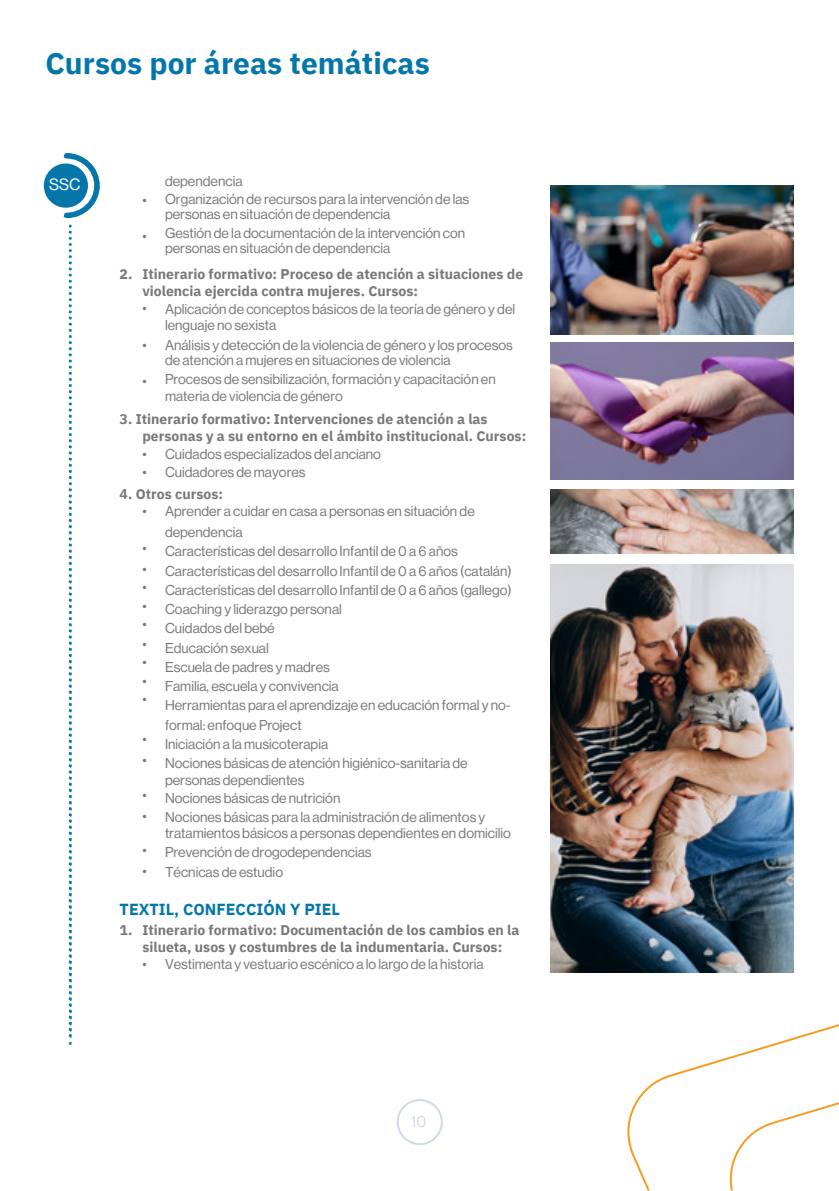
<style>
.page{position:relative;width:839px;height:1191px;background:#fff}
.page>*{position:absolute;margin:0;border:0;box-sizing:border-box;transform-origin:0 0}
.t1{font:700 30px "IBM Plex Sans";color:#0476aa}
.t2{font:700 16px "IBM Plex Sans";color:#0476aa}
.t3{font:16px "Neue Haas Display";color:#fff}
.t4{font:16px "Neue Haas Display";color:#cfd9ea}
.t5{font:14px/19.4px "Neue Haas Display";color:#78777b}
.t6{font:700 14px/16.4px "IBM Plex Sans";color:#78777b}
</style>
<div class="page">
<svg style="left:69px;top:225px;width:3px;height:820px"></svg>
<svg style="left:396px;top:1099px;width:47px;height:46px"></svg>
<svg style="left:627px;top:1024px;width:211px;height:167px"></svg>
<img style="left:551px;top:343px;width:242px;height:136px">
<img style="left:551px;top:489px;width:242px;height:65px">
<img style="left:550px;top:565px;width:243px;height:408px">
<div style="left:44px;top:164px;width:44px;height:44px;background:#0476aa;border-radius:50%"></div>
<svg style="left:64px;top:153px;width:36px;height:65px"></svg>
<img style="left:550px;top:186px;width:243px;height:148px">
<h1 class="t1" style="left:45px;top:43px;width:386px">Cursos por áreas temáticas</h1>
<p class="t3" style="left:49px;top:177px;width:33px">SSC</p>
<p class="t6" style="left:120px;top:266px;width:14px">2.</p>
<p class="t5" style="left:142px;top:191px;width:6px">•</p>
<p class="t5" style="left:142px;top:227px;width:6px">•</p>
<p class="t5" style="left:165px;top:172px;width:306px;line-height:18px">dependencia<br>Organización de recursos para la intervención de las</p>
<p class="t5" style="left:165px;top:204px;width:302px">personas en situación de dependencia<br>Gestión de la documentación de la intervención con</p>
<p class="t5" style="left:165px;top:239px;width:227px">personas en situación de dependencia</p>
<p class="t6" style="left:142px;top:266px;width:382px">Itinerario formativo: Proceso de atención a situaciones de violencia ejercida contra mujeres. Cursos:</p>
<p class="t5" style="left:142px;top:299px;width:6px">•</p>
<p class="t5" style="left:142px;top:335px;width:6px">•</p>
<p class="t5" style="left:142px;top:372px;width:6px">•</p>
<p class="t5" style="left:165px;top:301px;width:352px;line-height:16.4px">Aplicación de conceptos básicos de la teoría de género y del lenguaje no sexista</p>
<p class="t5" style="left:165px;top:338px;width:349px;line-height:15px">Análisis y detección de la violencia de género y los procesos de atención a mujeres en situaciones de violencia</p>
<p class="t5" style="left:165px;top:371px;width:332px;line-height:16.4px">Procesos de sensibilización, formación y capacitación en materia de violencia de género</p>
<p class="t6" style="left:142px;top:410px;width:385px;text-indent:-23px">3. Itinerario formativo: Intervenciones de atención a las personas y a su entorno en el ámbito institucional. Cursos:</p>
<p class="t5" style="left:165px;top:445px;width:217px;line-height:18px">Cuidados especializados del anciano<br>Cuidadores de mayores</p>
<p class="t5" style="left:165px;top:501px;width:311px;line-height:21px">Aprender a cuidar en casa a personas en situación de dependencia</p>
<p class="t5" style="left:165px;top:542px;width:348px">Características del desarrollo Infantil de 0 a 6 años Características del desarrollo Infantil de 0 a 6 años (catalán)<br>Características del desarrollo Infantil de 0 a 6 años (gallego)<br>Coaching y liderazgo personal<br>Cuidados del bebé<br>Educación sexual<br>Escuela de padres y madres<br>Familia, escuela y convivencia<br>Herramientas para el aprendizaje en educación formal y no&shy;formal: enfoque Project<br>Iniciación a la musicoterapia<br>Nociones básicas de atención higiénico-sanitaria de</p>
<p class="t5" style="left:165px;top:771px;width:322px;line-height:18.6px">personas dependientes<br>Nociones básicas de nutrición<br>Nociones básicas para la administración de alimentos y</p>
<p class="t5" style="left:165px;top:824px;width:347px">tratamientos básicos a personas dependientes en domicilio<br>Prevención de drogodependencias<br>Técnicas de estudio</p>
<p class="t5" style="left:142px;top:445px;width:6px;line-height:18px">• •</p>
<p class="t5" style="left:142px;top:502px;width:6px">•</p>
<p class="t5" style="left:142px;top:538px;width:6px;line-height:21px">• •</p>
<p class="t5" style="left:142px;top:577px;width:6px">• •</p>
<p class="t5" style="left:142px;top:615px;width:6px">• •</p>
<p class="t5" style="left:142px;top:652px;width:6px">• •</p>
<p class="t5" style="left:142px;top:690px;width:6px">•</p>
<p class="t5" style="left:142px;top:729px;width:6px;line-height:21px">• •</p>
<p class="t5" style="left:142px;top:785px;width:6px;line-height:21px">• •</p>
<p class="t5" style="left:142px;top:840px;width:6px;line-height:21px">• •</p>
<p class="t6" style="left:120px;top:486px;width:105px">4. Otros cursos:</p>
<p class="t2" style="left:120px;top:899px;width:222px">TEXTIL, CONFECCIÓN Y PIEL</p>
<p class="t6" style="left:120px;top:922px;width:14px">1.</p>
<p class="t6" style="left:142px;top:922px;width:378px">Itinerario formativo: Documentación de los cambios en la silueta, usos y costumbres de la indumentaria. Cursos:</p>
<p class="t5" style="left:142px;top:955px;width:6px">•</p>
<p class="t5" style="left:165px;top:955px;width:320px">Vestimenta y vestuario escénico a lo largo de la historia</p>
<p class="t4" style="left:411px;top:1114px;width:17px">10</p>
</div>
